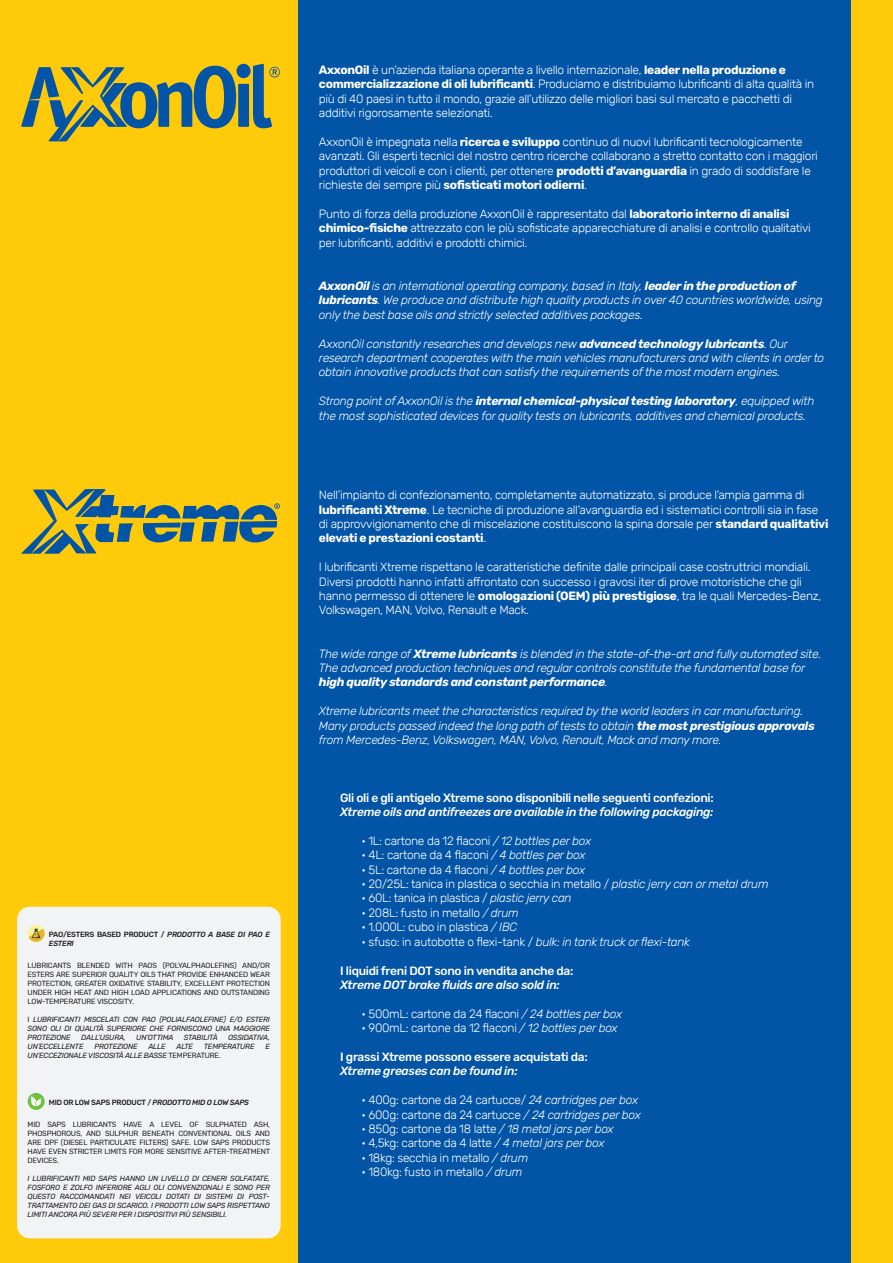
<style>
.page{position:relative;width:893px;height:1263px;background:#feca0a}
.page>*{position:absolute;margin:0;border:0;box-sizing:border-box;transform-origin:0 0}
.t1{font:300 12px/14.4px "Rubik";letter-spacing:-.025em;color:#fff}
.t2{font:italic 300 12px/14.4px "Rubik";letter-spacing:-.025em;color:#fff}
.t3{font:500 12px "Rubik";letter-spacing:-.025em;color:#fff}
.t4{font:italic 500 12px "Rubik";letter-spacing:-.025em;color:#fff}
.t5{font:italic 7.5px/9px "Rubik";letter-spacing:-.025em;color:#231f20;text-align:justify}
.t6{font:7.5px/9px "Rubik";letter-spacing:-.025em;color:#231f20;text-align:justify}
.t7{font:italic 500 7.5px/9px "Rubik";letter-spacing:-.025em;color:#231f20}
.t8{font:500 7.5px "Rubik";letter-spacing:-.025em;color:#231f20}
.s1{font-style:normal}
.s2{font-style:italic}
.s3{font-weight:700}
</style>
<div class="page">
<div style="left:298px;top:0;width:552px;height:1263px;background:#0154a6"></div>
<div style="left:237px;top:64px;width:14px;height:14px;background:#0154a6;border-radius:50%"></div>
<div style="left:238px;top:84px;width:11px;height:43px;background:#0154a6"></div>
<svg style="left:253px;top:64px;width:27px;height:64px"></svg>
<svg style="left:21px;top:66px;width:215px;height:75px"></svg>
<svg style="left:21px;top:489px;width:259px;height:65px"></svg>
<div style="left:17px;top:907px;width:264px;height:331px;background:#f2f3f4;border-radius:13px"></div>
<svg style="left:28px;top:925px;width:17px;height:17px"></svg>
<svg style="left:31px;top:929px;width:10px;height:9px"></svg>
<div style="left:28px;top:1093px;width:17px;height:17px;background:#71bf44;border-radius:50%"></div>
<svg style="left:31px;top:1096px;width:11px;height:10px"></svg>
<p class="t7" style="left:49px;top:930px;width:223px"><span class="s1">PAO/ESTERS BASED PRODUCT /</span> PRODOTTO A BASE DI PAO E<br>ESTERI</p>
<p class="t6" style="left:28px;top:961px;width:244px">LUBRICANTS BLENDED WITH PAOS (POLYALPHAOLEFINS) AND/OR ESTERS ARE SUPERIOR QUALITY OILS THAT PROVIDE ENHANCED WEAR PROTECTION, GREATER OXIDATIVE STABILITY, EXCELLENT PROTECTION UNDER HIGH HEAT AND HIGH LOAD APPLICATIONS AND OUTSTANDING LOW-TEMPERATURE VISCOSITY.</p>
<p class="t5" style="left:28px;top:1015px;width:244px"><span class="s1">I</span> LUBRIFICANTI MISCELATI CON PAO (POLIALFAOLEFINE) E/O ESTERI SONO OLI DI QUALITÀ SUPERIORE CHE FORNISCONO UNA MAGGIORE PROTEZIONE</p>
<p class="t5" style="left:81px;top:1033px;width:46px">DALL’USURA,</p>
<p class="t5" style="left:136px;top:1033px;width:39px">UN’OTTIMA</p>
<p class="t5" style="left:184px;top:1033px;width:35px">STABILITÀ</p>
<p class="t5" style="left:228px;top:1033px;width:43px">OSSIDATIVA,</p>
<p class="t5" style="left:28px;top:1042px;width:57px">UN’ECCELLENTE</p>
<p class="t5" style="left:95px;top:1042px;width:45px">PROTEZIONE</p>
<p class="t5" style="left:148px;top:1042px;width:19px">ALLE</p>
<p class="t5" style="left:177px;top:1042px;width:18px">ALTE</p>
<p class="t5" style="left:204px;top:1042px;width:52px">TEMPERATURE</p>
<p class="t5" style="left:265px;top:1042px;width:6px">E</p>
<p class="t5" style="left:28px;top:1051px;width:195px">UN’ECCEZIONALE VISCOSITÀ ALLE BASSE <span class="s1">TEMPERATURE.</span></p>
<p class="t8" style="left:49px;top:1098px;width:202px">MID OR LOW SAPS PRODUCT / <span class="s2">PRODOTTO MID O LOW SAPS</span></p>
<p class="t6" style="left:28px;top:1120px;width:244px">MID SAPS LUBRICANTS HAVE A LEVEL OF SULPHATED ASH, PHOSPHOROUS, AND SULPHUR BENEATH CONVENTIONAL OILS AND ARE DPF (DIESEL PARTICULATE FILTERS) SAFE. LOW SAPS PRODUCTS HAVE EVEN STRICTER LIMITS FOR MORE SENSITIVE AFTER-TREATMENT DEVICES.</p>
<p class="t5" style="left:28px;top:1174px;width:244px">I LUBRIFICANTI MID SAPS HANNO UN LIVELLO DI CENERI SOLFATATE, FOSFORO E ZOLFO INFERIORE AGLI OLI CONVENZIONALI E SONO PER QUESTO RACCOMANDATI NEI VEICOLI DOTATI DI SISTEMI DI POST-TRATTAMENTO DEI GAS DI SCARICO. I PRODOTTI LOW SAPS RISPETTANO LIMITI ANCORA PIÙ SEVERI PER I DISPOSITIVI PIÙ SENSIBILI.</p>
<p class="t1" style="left:319px;top:63px;width:497px"><span class="s3">AxxonOil</span> è un’azienda italiana operante a livello internazionale, <span class="s3">leader nella produzione e commercializzazione di oli lubrificanti</span>. Produciamo e distribuiamo lubrificanti di alta qualità in più di 40 paesi in tutto il mondo, grazie all’utilizzo delle migliori basi sul mercato e pacchetti di additivi rigorosamente selezionati.</p>
<p class="t1" style="left:319px;top:135px;width:500px">AxxonOil è impegnata nella <span class="s3">ricerca e sviluppo</span> continuo di nuovi lubrificanti tecnologicamente avanzati. Gli esperti tecnici del nostro centro ricerche collaborano a stretto contatto con i maggiori produttori di veicoli e con i clienti, per ottenere <span class="s3">prodotti d’avanguardia</span> in grado di soddisfare le richieste dei sempre più <span class="s3">sofisticati motori odierni</span>.</p>
<p class="t1" style="left:319px;top:207px;width:493px">Punto di forza della produzione AxxonOil è rappresentato dal <span class="s3">laboratorio interno di analisi chimico-fisiche</span> attrezzato con le più sofisticate apparecchiature di analisi e controllo qualitativi per lubrificanti, additivi e prodotti chimici.</p>
<p class="t2" style="left:319px;top:279px;width:505px"><span class="s3">AxxonOil</span> is an international operating company, based in Italy, <span class="s3">leader in the production of lubricants</span>. We produce and distribute high quality products in over 40 countries worldwide, using only the best base oils and strictly selected additives packages.</p>
<p class="t2" style="left:319px;top:337px;width:507px">AxxonOil constantly researches and develops new <span class="s3">advanced technology lubricants</span>. Our research department cooperates with the main vehicles manufacturers and with clients in order to obtain innovative products that can satisfy the requirements of the most modern engines.</p>
<p class="t2" style="left:319px;top:394px;width:497px">Strong point of AxxonOil is the <span class="s3">internal chemical-physical testing laboratory</span>, equipped with the most sophisticated devices for quality tests on lubricants, additives and chemical products.</p>
<p class="t1" style="left:319px;top:488px;width:511px">Nell’impianto di confezionamento, completamente automatizzato, si produce l’ampia gamma di <span class="s3">lubrificanti Xtreme</span>. Le tecniche di produzione all’avanguardia ed i sistematici controlli sia in fase di approvvigionamento che di miscelazione costituiscono la spina dorsale per <span class="s3">standard qualitativi elevati e prestazioni costanti</span>.</p>
<p class="t1" style="left:319px;top:560px;width:504px">I lubrificanti Xtreme rispettano le caratteristiche definite dalle principali case costruttrici mondiali.<br>Diversi prodotti hanno infatti affrontato con successo i gravosi iter di prove motoristiche che gli hanno permesso di ottenere le <span class="s3">omologazioni (OEM) più prestigiose</span>, tra le quali Mercedes-Benz, Volkswagen, MAN, Volvo, Renault e Mack.</p>
<p class="t2" style="left:319px;top:647px;width:504px">The wide range of <span class="s3">Xtreme lubricants</span> is blended in the state-of-the-art and fully automated site.<br>The advanced production techniques and regular controls constitute the fundamental base for <span class="s3">high quality standards and constant performance</span>.</p>
<p class="t2" style="left:319px;top:704px;width:497px">Xtreme lubricants meet the characteristics required by the world leaders in car manufacturing.<br>Many products passed indeed the long path of tests to obtain <span class="s3">the most prestigious approvals </span>from Mercedes-Benz, Volkswagen, MAN, Volvo, Renault, Mack and many more.</p>
<p class="t3" style="left:340px;top:791px;width:375px">Gli oli e gli antigelo Xtreme sono disponibili nelle seguenti confezioni:</p>
<p class="t4" style="left:340px;top:805px;width:375px">Xtreme oils and antifreezes are available in the following packaging:</p>
<p class="t1" style="left:361px;top:834px;width:231px">• 1L: cartone da 12 flaconi <span class="s2">/ 12 bottles per box</span></p>
<p class="t1" style="left:361px;top:848px;width:226px">• 4L: cartone da 4 flaconi <span class="s2">/ 4 bottles per box</span></p>
<p class="t1" style="left:361px;top:863px;width:225px">• 5L: cartone da 4 flaconi <span class="s2">/ 4 bottles per box</span></p>
<p class="t1" style="left:361px;top:877px;width:409px">• 20/25L: tanica in plastica o secchia in metallo / <span class="s2">plastic jerry can or metal drum</span></p>
<p class="t1" style="left:361px;top:891px;width:212px">• 60L: tanica in plastica / <span class="s2">plastic jerry can</span></p>
<p class="t1" style="left:361px;top:906px;width:159px">• 208L: fusto in metallo <span class="s2">/ drum</span></p>
<p class="t1" style="left:361px;top:920px;width:157px">• 1.000L: cubo in plastica <span class="s2">/ IBC</span></p>
<p class="t1" style="left:361px;top:935px;width:330px">• sfuso: in autobotte o flexi-tank / <span class="s2">bulk: in tank truck or flexi-tank</span></p>
<p class="t3" style="left:340px;top:963px;width:235px">I liquidi freni DOT sono in vendita anche da:</p>
<p class="t4" style="left:340px;top:978px;width:221px">Xtreme DOT brake fluids are also sold in:</p>
<p class="t1" style="left:361px;top:1007px;width:262px">• 500mL: cartone da 24 flaconi <span class="s2">/ 24 bottles per box</span></p>
<p class="t1" style="left:361px;top:1021px;width:258px">• 900mL: cartone da 12 flaconi <span class="s2">/ 12 bottles per box</span></p>
<p class="t3" style="left:340px;top:1050px;width:249px">I grassi Xtreme possono essere acquistati da:</p>
<p class="t4" style="left:340px;top:1064px;width:179px">Xtreme greases can be found in:</p>
<p class="t1" style="left:361px;top:1093px;width:278px">• 400g: cartone da 24 cartucce/ <span class="s2">24 cartridges per box</span></p>
<p class="t1" style="left:361px;top:1107px;width:281px">• 600g: cartone da 24 cartucce <span class="s2">/ 24 cartridges per box</span></p>
<p class="t1" style="left:361px;top:1122px;width:254px">• 850g: cartone da 18 latte <span class="s2">/ 18 metal jars per box</span></p>
<p class="t1" style="left:361px;top:1136px;width:245px">• 4,5kg: cartone da 4 latte <span class="s2">/ 4 metal jars per box</span></p>
<p class="t1" style="left:361px;top:1151px;width:168px">• 18kg: secchia in metallo <span class="s2">/ drum</span></p>
<p class="t1" style="left:361px;top:1165px;width:162px">• 180kg: fusto in metallo <span class="s2">/ drum</span></p>
</div>
